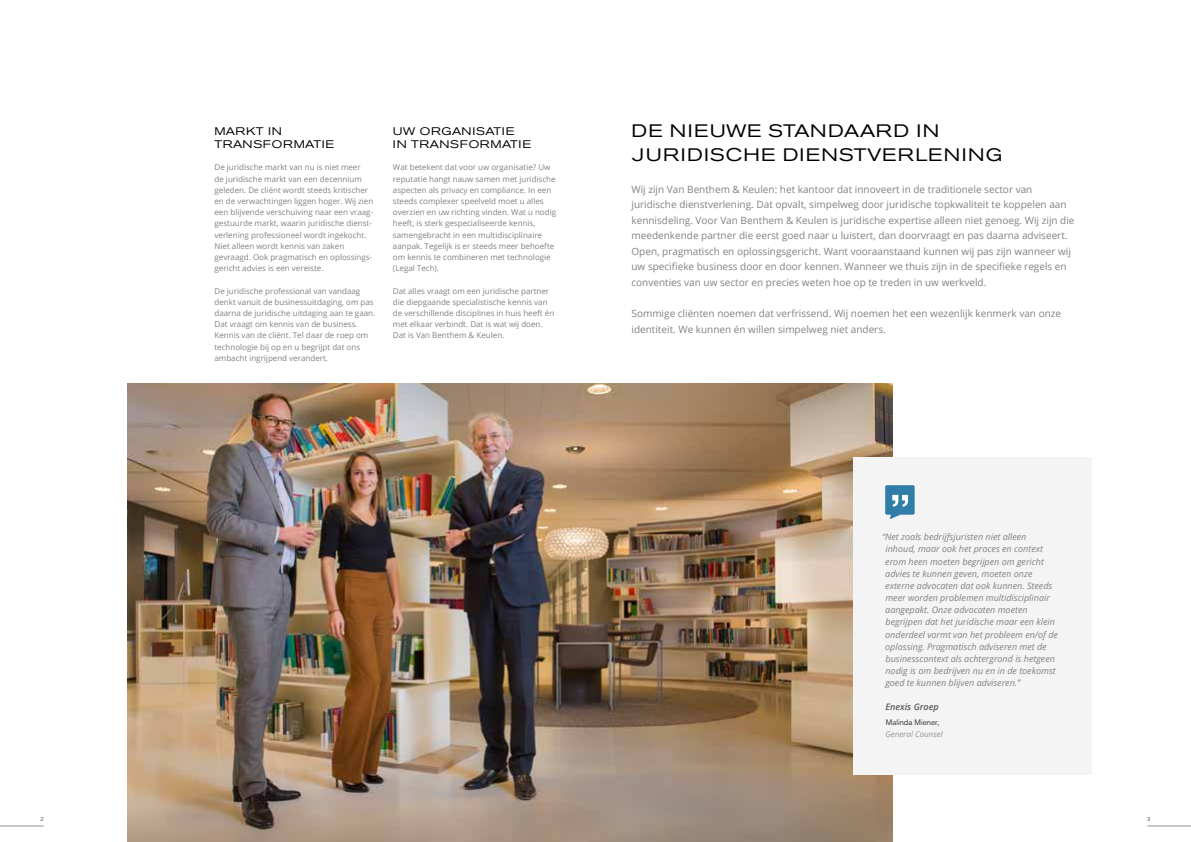
<style>
.page{position:relative;width:1191px;height:842px;background:#fff}
.page>*{position:absolute;margin:0;border:0;box-sizing:border-box;transform-origin:0 0}
.t1{font:expanded 18px/24px "Akzidenz Grotesk Std";letter-spacing:.06em;color:#000}
.t2{font:expanded 11px/13px "Akzidenz Grotesk Std";letter-spacing:.04em;color:#000}
.t3{font:10px/15.5px "Open Sans";color:#808285}
.t4{font:italic 9px/12.2px "Open Sans";color:#808285}
.t5{font:italic 600 9px "Open Sans";color:#58595b}
.t6{font:8px/11.2px "Open Sans";color:#808285}
.t7{font:8px "Akzidenz Grotesk Std";color:#414042}
.t8{font:italic 8px "Open Sans";color:#939598}
.t9{font:5.6px "Open Sans";color:#414042}
</style>
<div class="page">
<img style="left:128px;top:383px;width:764px;height:459px">
<hr style="left:0;top:826px;width:44px;height:1px;background:#939598">
<div style="left:853px;top:457px;width:238px;height:318px;background:#f4f4f4"></div>
<svg style="left:885px;top:485px;width:29px;height:34px"></svg>
<hr style="left:1147px;top:826px;width:44px;height:1px;background:#939598">
<p class="t9" style="left:40px;top:815px;width:5px">2</p>
<h2 class="t2" style="left:214px;top:124px;width:121px">MARKT IN<br>TRANSFORMATIE</h2>
<p class="t6" style="left:214px;top:162px;width:160px">De juridische markt van nu is niet meer<br>de juridische markt van een decennium geleden. De cliënt wordt steeds kritischer en de verwachtingen liggen hoger. Wij zien een blijvende verschuiving naar een vraag&shy;gestuurde markt, waarin juridische dienst&shy;verlening professioneel wordt ingekocht.<br>Niet alleen wordt kennis van zaken gevraagd. Ook pragmatisch en oplossings&shy;gericht advies is een vereiste.</p>
<p class="t6" style="left:214px;top:285px;width:162px">De juridische professional van vandaag denkt vanuit de businessuitdaging, om pas daarna de juridische uitdaging aan te gaan.<br>Dat vraagt om kennis van de business.<br>Kennis van de cliënt. Tel daar de roep om technologie bij op en u begrijpt dat ons ambacht ingrijpend verandert.</p>
<h2 class="t2" style="left:393px;top:124px;width:140px">UW ORGANISATIE<br>IN TRANSFORMATIE</h2>
<p class="t6" style="left:393px;top:162px;width:165px">Wat betekent dat voor uw organisatie? Uw reputatie hangt nauw samen met juridische aspecten als privacy en compliance. In een steeds complexer speelveld moet u alles overzien en uw richting vinden. Wat u nodig heeft, is sterk gespecialiseerde kennis, samengebracht in een multidisciplinaire aanpak. Tegelijk is er steeds meer behoefte om kennis te combineren met technologie (Legal Tech).</p>
<p class="t6" style="left:393px;top:285px;width:163px">Dat alles vraagt om een juridische partner die diepgaande specialistische kennis van de verschillende disciplines in huis heeft én met elkaar verbindt. Dat is wat wij doen.<br>Dat is Van Benthem &amp; Keulen.</p>
<h1 class="t1" style="left:631px;top:119px;width:372px">DE NIEUWE STANDAARD IN<br>JURIDISCHE DIENSTVERLENING</h1>
<p class="t3" style="left:631px;top:181px;width:444px">Wij zijn Van Benthem &amp; Keulen: het kantoor dat innoveert in de traditionele sector van juridische dienstverlening. Dat opvalt, simpelweg door juridische topkwaliteit te koppelen aan kennisdeling. Voor Van Benthem &amp; Keulen is juridische expertise alleen niet genoeg. Wij zijn die meedenkende partner die eerst goed naar u luistert, dan doorvraagt en pas daarna adviseert.<br>Open, pragmatisch en oplossingsgericht. Want vooraanstaand kunnen wij pas zijn wanneer wij uw specifieke business door en door kennen. Wanneer we thuis zijn in de specifieke regels en conventies van uw sector en precies weten hoe op te treden in uw werkveld.</p>
<p class="t3" style="left:631px;top:305px;width:431px">Sommige cliënten noemen dat verfrissend. Wij noemen het een wezenlijk kenmerk van onze identiteit. We kunnen én willen simpelweg niet anders.</p>
<p class="t4" style="left:885px;top:531px;width:174px;text-indent:-3px">“Net zoals bedrijfsjuristen niet alleen inhoud, maar ook het proces en context erom heen moeten begrijpen om gericht advies te kunnen geven, moeten onze externe advocaten dat ook kunnen. Steeds meer worden problemen multidisciplinair aangepakt. Onze advocaten moeten begrijpen dat het juridische maar een klein onderdeel vormt van het probleem en/of de oplossing. Pragmatisch adviseren met de businesscontext als achtergrond is hetgeen nodig is om bedrijven nu en in de toekomst goed te kunnen blijven adviseren.”</p>
<p class="t5" style="left:885px;top:700px;width:55px">Enexis Groep</p>
<p class="t7" style="left:886px;top:718px;width:55px">Malinda Miener,</p>
<p class="t8" style="left:885px;top:728px;width:59px">General Counsel</p>
<p class="t9" style="left:1147px;top:815px;width:5px">3</p>
</div>
